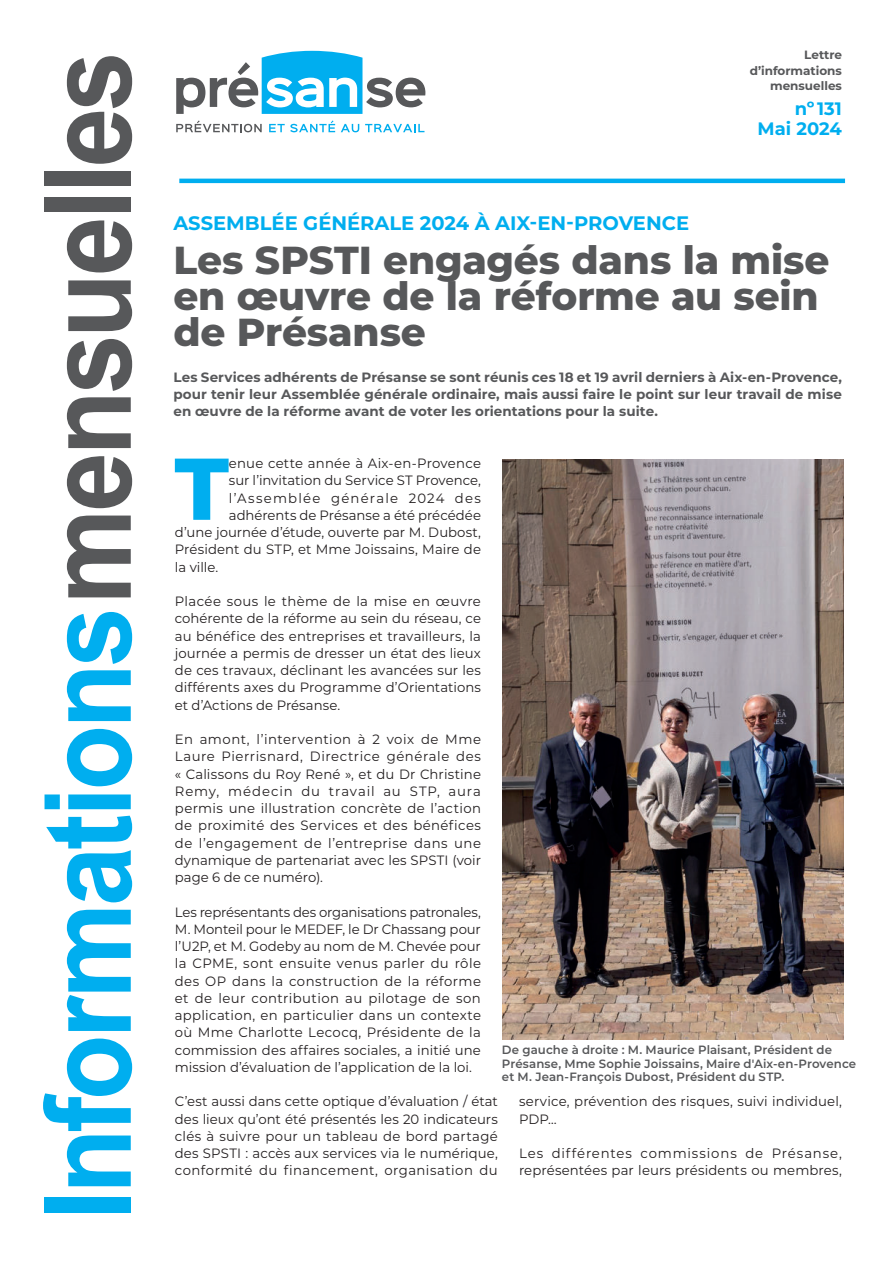
<style>
.page{position:relative;width:893px;height:1263px;background:#fff}
.page>*{position:absolute;margin:0;border:0;box-sizing:border-box;transform-origin:0 0}
.t1{font:700 120.45px "Arial";letter-spacing:-.03em;color:#00aeef;scale:.89 1}
.t2{font:800 87.45px "Montserrat";color:#00aeef}
.t3{font:800 39px/36px "Montserrat";letter-spacing:-.005em;color:#57585a}
.t4{font:700 19.5px "Montserrat";color:#00aeef}
.t5{font:700 18px/20.1px "Montserrat";color:#00aeef;text-align:right}
.t6{font:13.5px/17.2px "Montserrat";letter-spacing:.01em;color:#231f20;text-align:justify}
.t7{font:700 13.5px/17.2px "Montserrat";letter-spacing:.005em;color:#57585a;text-align:justify}
.t8{font:13.5px "Montserrat";letter-spacing:.09em;color:#231f20}
.t9{font:600 12px/13.5px "Montserrat";letter-spacing:.01em;color:#57585a}
.t10{font:700 12px/15.6px "Montserrat";color:#57585a;text-align:right}
.s1{color:#57585a}
</style>
<div class="page">
<svg style="left:176px;top:120px;width:86px;height:12px"></svg>
<svg style="left:269px;top:120px;width:66px;height:12px"></svg>
<svg style="left:341px;top:124px;width:18px;height:8px"></svg>
<svg style="left:365px;top:124px;width:59px;height:8px"></svg>
<svg style="left:176px;top:51px;width:249px;height:63px"></svg>
<hr style="left:179px;top:179px;width:666px;height:4px;background:#00aeef">
<img style="left:502px;top:460px;width:342px;height:580px">
<h1 class="t1" style="left:19px;top:1220px;width:1315px;rotate:-90deg">Informations<span class="s1">mensuelles</span></h1>
<p class="t10" style="left:750px;top:47px;width:94px">Lettre d’informations mensuelles</p>
<h3 class="t5" style="left:758px;top:99px;width:86px">nº 131<br>Mai 2024</h3>
<h3 class="t4" style="left:173px;top:212px;width:517px">ASSEMBLÉE GÉNÉRALE 2024 À AIX-EN-PROVENCE</h3>
<h3 class="t3" style="left:173px;top:244px;width:658px">Les SPSTI engagés dans la mise en œuvre de la réforme au sein de Présanse</h3>
<p class="t7" style="left:173px;top:368px;width:670px">Les Services adhérents de Présanse se sont réunis ces 18 et 19 avril derniers à Aix-en-Provence, pour tenir leur Assemblée générale ordinaire, mais aussi faire le point sur leur travail de mise en œuvre de la réforme avant de voter les orientations pour la suite.</p>
<h2 class="t2" style="left:175px;top:449px;width:56px">T</h2>
<p class="t6" style="left:229px;top:455px;width:254px">enue cette année à Aix-en-Provence</p>
<p class="t6" style="left:229px;top:472px;width:254px">sur l’invitation du Service ST Provence,</p>
<p class="t8" style="left:229px;top:491px;width:254px">l’Assemblée générale 2024 des</p>
<p class="t6" style="left:229px;top:507px;width:254px">adhérents de Présanse a été précédée</p>
<p class="t6" style="left:175px;top:524px;width:308px">d’une journée d’étude, ouverte par M. Dubost,</p>
<p class="t6" style="left:175px;top:541px;width:308px">Président du STP, et Mme Joissains, Maire de</p>
<p class="t6" style="left:175px;top:559px;width:45px">la ville.</p>
<p class="t6" style="left:175px;top:593px;width:308px">Placée sous le thème de la mise en œuvre cohérente de la réforme au sein du réseau, ce au bénéfice des entreprises et travailleurs, la journée a permis de dresser un état des lieux de ces travaux, déclinant les avancées sur les différents axes du Programme d’Orientations et d’Actions de Présanse.</p>
<p class="t6" style="left:175px;top:731px;width:308px">En amont, l’intervention à 2 voix de Mme Laure Pierrisnard, Directrice générale des « Calissons du Roy René », et du Dr Christine Remy, médecin du travail au STP, aura permis une illustration concrète de l’action de proximité des Services et des bénéfices de l’engagement de l’entreprise dans une dynamique de partenariat avec les SPSTI (voir page 6 de ce numéro).</p>
<p class="t6" style="left:175px;top:904px;width:308px">Les représentants des organisations patronales, M. Monteil pour le MEDEF, le Dr Chassang pour l’U2P, et M. Godeby au nom de M. Chevée pour la CPME, sont ensuite venus parler du rôle des OP dans la construction de la réforme et de leur contribution au pilotage de son application, en particulier dans un contexte où Mme Charlotte Lecocq, Présidente de la commission des affaires sociales, a initié une mission d’évaluation de l’application de la loi.</p>
<p class="t6" style="left:175px;top:1093px;width:324px">C’est aussi dans cette optique d’évaluation / état des lieux qu’ont été présentés les 20 indicateurs clés à suivre pour un tableau de bord partagé des SPSTI : accès aux services via le numérique, conformité du financement, organisation du</p>
<p class="t6" style="left:519px;top:1093px;width:324px">service, prévention des risques, suivi individuel,<br>PDP…</p>
<p class="t9" style="left:502px;top:1044px;width:356px">De gauche à droite : M. Maurice Plaisant, Président de<br>Présanse, Mme Sophie Joissains, Maire d'Aix-en-Provence et M. Jean-François Dubost, Président du STP.</p>
<p class="t6" style="left:519px;top:1145px;width:324px">Les différentes commissions de Présanse, représentées par leurs présidents ou membres,</p>
</div>
